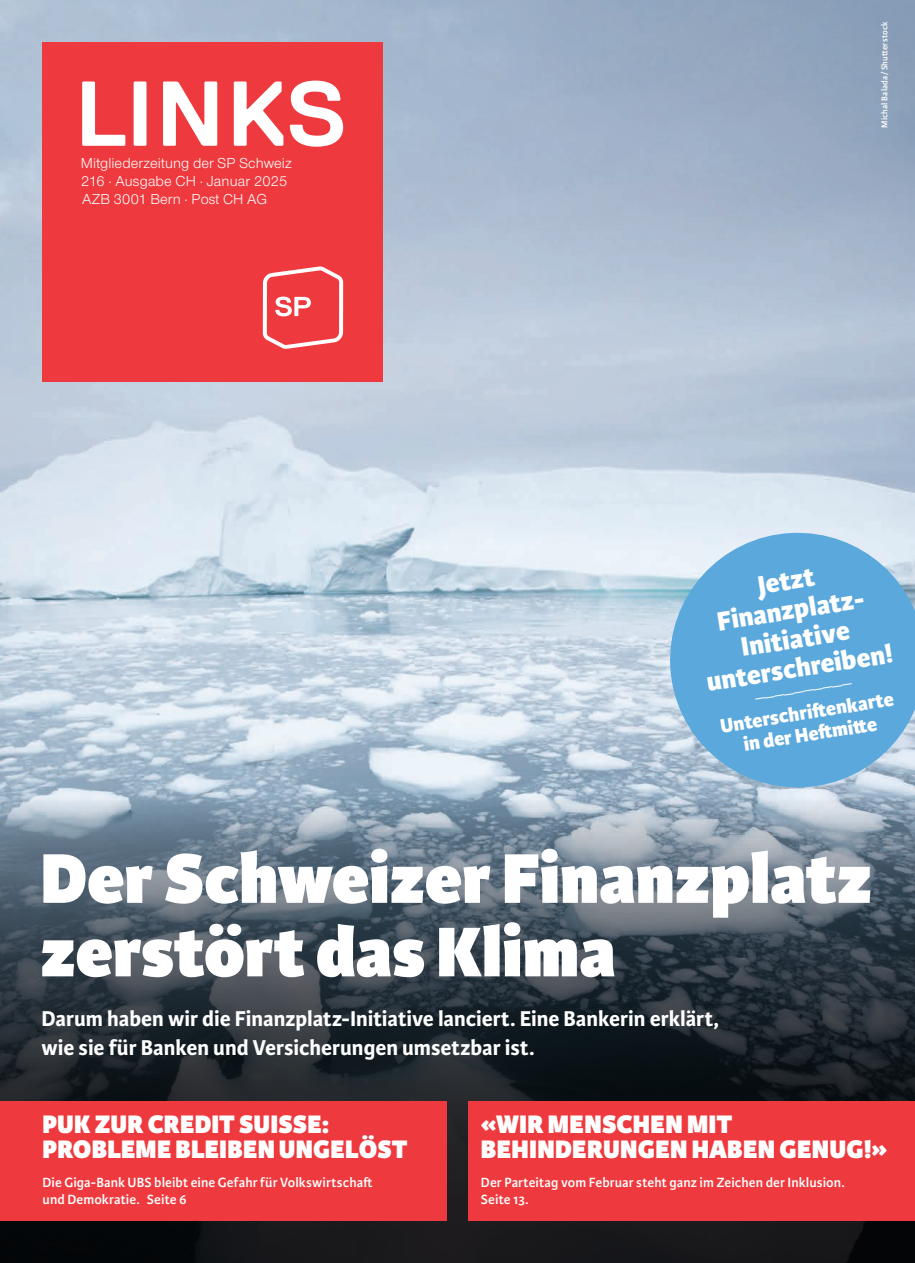
<style>
.page{position:relative;width:915px;height:1263px;background:#fff}
.page>*{position:absolute;margin:0;border:0;box-sizing:border-box;transform-origin:0 0}
.t1{font:800 75px/73.5px "Karmina Sans";color:#fff}
.t2{font:800 28.5px/29.2px "Karmina Sans";color:#fff;text-align:center}
.t3{font:800 27px/25.5px "Karmina Sans";letter-spacing:.01em;color:#fff}
.t4{font:700 22.8px/28.5px "Karmina Sans";color:#fff}
.t5{font:800 21px/21.8px "Karmina Sans";color:#fff;text-align:center}
.t6{font:300 19.5px "Karmina Sans";color:#fff}
.t7{font:15px/18px "Nimbus San Nov";letter-spacing:.005em;color:#fff}
.t8{font:600 14.25px/17px "Karmina Sans";letter-spacing:.005em;color:#fff}
.t9{font:600 9px "Karmina Sans";letter-spacing:.02em;color:#fff}
</style>
<div class="page">
<img style="left:0;top:0;width:914px;height:795px">
<div style="left:43px;top:43px;width:340px;height:339px;background:#ee3a3e"></div>
<svg style="left:82px;top:82px;width:43px;height:64px"></svg>
<svg style="left:134px;top:82px;width:12px;height:64px"></svg>
<svg style="left:163px;top:82px;width:54px;height:64px"></svg>
<svg style="left:234px;top:82px;width:49px;height:64px"></svg>
<svg style="left:290px;top:81px;width:53px;height:66px"></svg>
<svg style="left:263px;top:266px;width:80px;height:83px"></svg>
<svg style="left:0;top:795px;width:914px;height:468px;background:#424c56"></svg>
<div style="left:0;top:1101px;width:446px;height:119px;background:#ee3a3e"></div>
<div style="left:468px;top:1101px;width:446px;height:119px;background:#ee3a3e"></div>
<svg style="left:666px;top:529px;width:248px;height:262px;background:#75b3de"></svg>
<p class="t7" style="left:81px;top:155px;width:212px">Mitgliederzeitung der SP Schweiz<br>216 · Ausgabe CH · Januar 2025<br>AZB 3001 Bern · Post CH AG</p>
<p class="t9" style="left:879px;top:128px;width:108px;rotate:-90deg">Michal Balada/Shutterstock</p>
<h2 class="t2" style="left:690px;top:582px;width:190px;rotate:-9deg">Jetzt<br>Finanzplatz-<br>Initiative unterschreiben!</h2>
<h3 class="t6" style="left:753px;top:688px;width:99px;rotate:-9deg">––––––––––</h3>
<h3 class="t5" style="left:718px;top:716px;width:177px;rotate:-9deg">Unterschrift enkarte in der Heft mitt e</h3>
<h1 class="t1" style="left:40px;top:844px;width:833px">Der Schweizer Finanzplatz zerstört das Klima</h1>
<h3 class="t4" style="left:41px;top:1005px;width:679px">Darum haben wir die Finanzplatz-Initiative lanciert. Eine Bankerin erklärt, wie sie für Banken und Versicherungen umsetzbar ist.</h3>
<h3 class="t3" style="left:43px;top:1112px;width:366px">PUK ZUR CREDIT SUISSE:<br>PROBLEME BLEIBEN UNGELÖST</h3>
<p class="t8" style="left:43px;top:1174px;width:331px">Die Giga-Bank UBS bleibt eine Gefahr für Volkswirtschaft und Demokratie. Seite 6</p>
<h3 class="t3" style="left:480px;top:1112px;width:408px">«WIR MENSCHEN MIT<br>BEHINDERUNGEN HABEN GENUG!»</h3>
<p class="t8" style="left:480px;top:1174px;width:365px">Der Parteitag vom Februar steht ganz im Zeichen der Inklusion.<br>Seite 13.</p>
</div>
